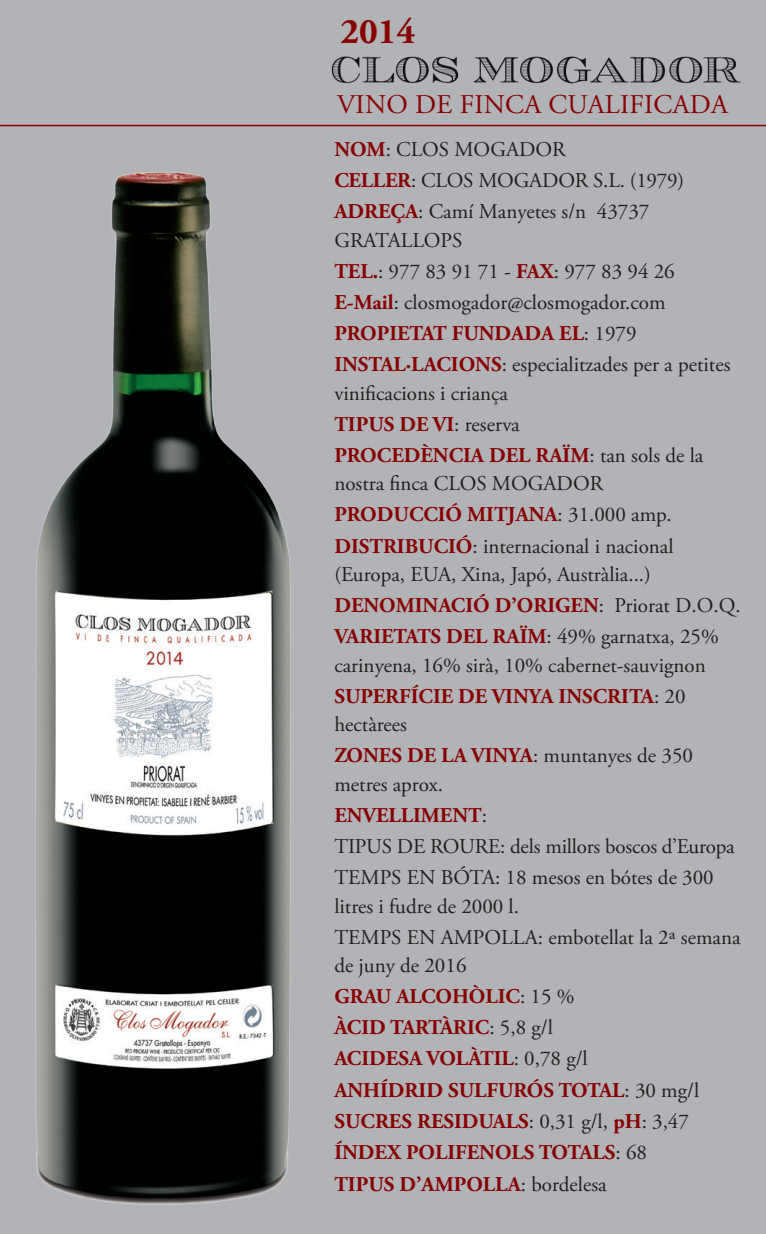
<style>
.page{position:relative;width:766px;height:1234px;background:#fff}
.page>*{position:absolute;margin:0;border:0;box-sizing:border-box;transform-origin:0 0}
.t1{font:700 36px "Adobe Garamond Pro";color:#870102}
.t2{font:27px "Adobe Garamond Pro";letter-spacing:.01em;color:#870102}
.FIxa{font:21px/28.5px "Adobe Garamond Pro";color:#231f20}
.FIxa-2{font:700 21px/28.5px "Adobe Garamond Pro";color:#870102}
.FIxa_copia{font:21px/28.5px "Adobe Garamond Pro";color:#231f20}
.fit{font:700 21px "Adobe Garamond Pro";color:#870102}
.s1{font-weight:700;color:#870102}
.s2{font-weight:400;color:#231f20}
</style>
<div class="page">
<div style="left:0;top:0;width:765px;height:1233px;background:#b2b3b7"></div>
<hr style="left:0;top:125px;width:765px;height:1px;background:#870102">
<img style="left:331px;top:56px;width:409px;height:28px">
<img style="left:35px;top:172px;width:256px;height:1033px">
<p class="t1" style="left:340px;top:11px;width:76px">2014</p>
<p class="t2" style="left:337px;top:88px;width:392px">VINO DE FINCA CUALIFICADA</p>
<p class="FIxa" style="left:334px;top:136px;width:233px"><span class="s1">NOM</span>: CLOS MOGADOR</p>
<p class="FIxa" style="left:334px;top:167px;width:351px"><span class="s1">CELLER</span>: CLOS MOGADOR S.L. (1979)</p>
<p class="FIxa" style="left:334px;top:198px;width:316px"><span class="s1">ADREÇA</span>: Camí Manyetes s/n 43737<br>GRATALLOPS</p>
<p class="FIxa" style="left:334px;top:258px;width:342px"><span class="s1">TEL.</span>: 977 83 91 71 - <span class="s1">FAX</span>: 977 83 94 26</p>
<p class="FIxa" style="left:334px;top:289px;width:333px"><span class="s1">E-Mail</span>: closmogador@closmogador.com</p>
<p class="FIxa-2" style="left:334px;top:319px;width:303px">PROPIETAT FUNDADA EL<span class="s2">: 1979</span></p>
<p class="FIxa" style="left:334px;top:351px;width:397px"><span class="s1">INSTAL·LACIONS</span>: especialitzades per a petites vinificacions i criança</p>
<p class="FIxa-2" style="left:334px;top:410px;width:187px">TIPUS DE VI<span class="s2">: reserva</span></p>
<p class="FIxa" style="left:334px;top:441px;width:370px"><span class="s1">PROCEDÈNCIA DEL RAÏM</span>: tan sols de la nostra finca CLOS MOGADOR</p>
<p class="FIxa-2" style="left:334px;top:501px;width:339px">PRODUCCIÓ MITJANA<span class="s2">: 31.000 amp.</span></p>
<p class="FIxa" style="left:334px;top:532px;width:341px"><span class="s1">DISTRIBUCIÓ</span>: internacional i nacional (Europa, EUA, Xina, Japó, Austràlia...)</p>
<p class="FIxa-2" style="left:334px;top:591px;width:408px">DENOMINACIÓ D’ORIGEN<span class="s2">: Priorat D.O.Q.</span></p>
<p class="FIxa" style="left:334px;top:623px;width:386px"><span class="s1">VARIETATS DEL RAÏM</span>: 49% garnatxa, 25% carinyena, 16% sirà, 10% cabernet-sauvignon</p>
<p class="FIxa-2" style="left:334px;top:682px;width:352px">SUPERFÍCIE DE VINYA INSCRITA<span class="s2">: 20 hectàrees</span></p>
<p class="FIxa" style="left:334px;top:742px;width:360px"><span class="s1">ZONES DE LA VINYA</span>: muntanyes de 350 metres aprox.</p>
<p class="FIxa-2" style="left:334px;top:801px;width:154px">ENVELLIMENT<span class="s2">:</span></p>
<p class="FIxa_copia" style="left:334px;top:832px;width:402px">TIPUS DE ROURE: dels millors boscos d’Europa</p>
<p class="FIxa_copia" style="left:334px;top:863px;width:381px">TEMPS EN BÓTA: 18 mesos en bótes de 300 litres i fudre de 2000 l.</p>
<p class="FIxa_copia" style="left:334px;top:923px;width:407px">TEMPS EN AMPOLLA: embotellat la 2ª semana de juny de 2016</p>
<p class="FIxa-2" style="left:334px;top:982px;width:242px">GRAU ALCOHÒLIC<span class="s2">: 15 %</span></p>
<p class="FIxa-2" style="left:334px;top:1013px;width:220px">ÀCID TARTÀRIC<span class="s2">: 5,8 g/l</span></p>
<p class="FIxa-2" style="left:334px;top:1044px;width:255px">ACIDESA VOLÀTIL<span class="s2">: 0,78 g/l</span></p>
<p class="FIxa-2" style="left:334px;top:1075px;width:366px">ANHÍDRID SULFURÓS TOTAL<span class="s2">: 30 mg/l</span></p>
<p class="FIxa-2" style="left:334px;top:1106px;width:356px">SUCRES RESIDUALS<span class="s2">: 0,31 g/l,</span> pH<span class="s2">: 3,47</span></p>
<p class="fit" style="left:334px;top:1139px;width:314px">ÍNDEX POLIFENOLS TOTALS<span class="s2">: 68</span></p>
<p class="FIxa-2" style="left:334px;top:1170px;width:274px">TIPUS D’AMPOLLA<span class="s2">: bordelesa</span></p>
</div>
